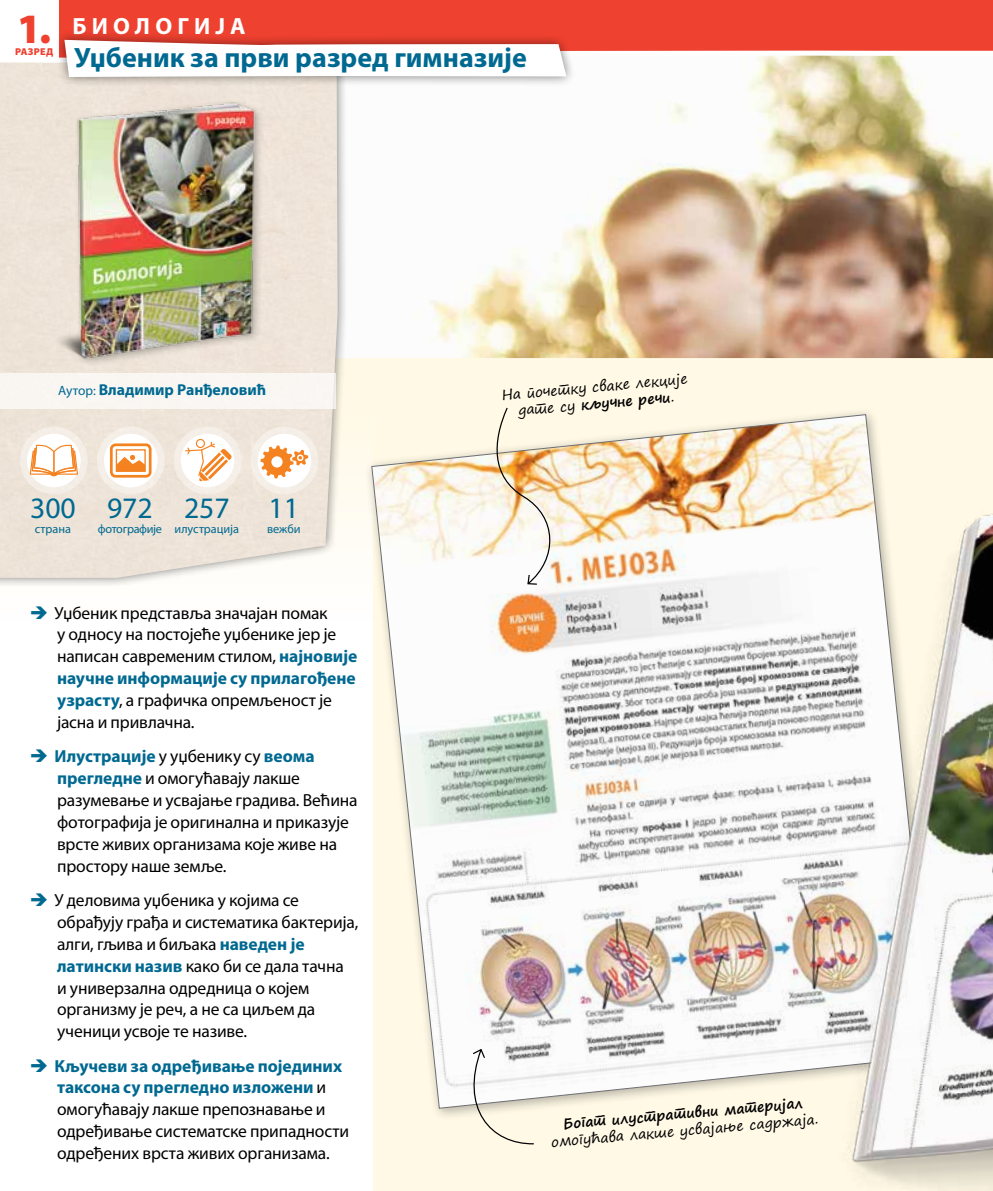
<style>
.page{position:relative;width:993px;height:1191px;background:#fff}
.page>*{position:absolute;margin:0;border:0;box-sizing:border-box;transform-origin:0 0}
.t1{font:900 42px "Myriad Pro";color:#ef4130}
.t2{font:29.75px "Myriad Pro";color:#006991}
.t3{font:700 28px "Myriad Pro";color:#006991}
.t4{font:700 23.45px "Myriad Pro";letter-spacing:.22em;color:#fff}
.t5{font:17.5px/21.9px "Myriad Pro";letter-spacing:-.01em;color:#000}
.t6{font:700 15.75px "Myriad Pro";color:#006991}
.t7{font:14px/16.8px "Segoe Print";color:#000;text-align:center}
.t8{font:700 14px "Segoe Print";color:#000}
.t9{font:12.25px "Myriad Pro";letter-spacing:-.005em;color:#006991}
.t10{font:12.25px "Myriad Pro";letter-spacing:-.025em;color:#006991}
.t11{font:900 9.97px "Myriad Pro";letter-spacing:.03em;color:#ef4130}
.s1{font-weight:400;font-size:13.47px}
.s2{font-weight:700}
.s3{font-weight:700;color:#006991}
</style>
<div class="page">
<div style="left:0;top:327px;width:992px;height:864px;background:#fff9e6"></div>
<div style="left:0;top:365px;width:372px;height:826px;background:#fff"></div>
<img style="left:348px;top:68px;width:644px;height:290px">
<div style="left:0;top:0;width:348px;height:588px;background:#000;opacity:.5"></div>
<img style="left:0;top:68px;width:337px;height:510px">
<img style="left:33px;top:80px;width:259px;height:341px">
<div style="left:0;top:374px;width:335px;height:35px;background:#f9f6f3"></div>
<svg style="left:0;top:0;width:992px;height:68px;background:#f06051"></svg>
<div style="left:364px;top:407px;width:581px;height:714px;background:#000;opacity:.3"></div>
<img style="left:371px;top:414px;width:412px;height:694px">
<img style="left:783px;top:327px;width:209px;height:864px">
<div style="left:20px;top:426px;width:68px;height:68px;background:#f4eee7;border-radius:50%"></div>
<div style="left:27px;top:434px;width:54px;height:53px;background:#fff;border-radius:50%"></div>
<svg style="left:29px;top:445px;width:50px;height:46px"></svg>
<div style="left:174px;top:426px;width:67px;height:68px;background:#f5efe8;border-radius:50%"></div>
<div style="left:181px;top:434px;width:53px;height:53px;background:#fff;border-radius:50%"></div>
<svg style="left:185px;top:441px;width:47px;height:40px"></svg>
<div style="left:196px;top:439px;width:9px;height:9px;border:1px solid #f58220;border-radius:50%"></div>
<div style="left:97px;top:426px;width:68px;height:68px;background:#f4eee8;border-radius:50%"></div>
<div style="left:104px;top:434px;width:53px;height:53px;background:#fff;border-radius:50%"></div>
<div style="left:110px;top:443px;width:41px;height:34px;border:3px solid #f58220;border-radius:4px"></div>
<div style="left:116px;top:449px;width:30px;height:23px;border:1px solid #f58220"></div>
<svg style="left:116px;top:455px;width:29px;height:16px"></svg>
<div style="left:250px;top:426px;width:68px;height:68px;background:#f4eee8;border-radius:50%"></div>
<div style="left:257px;top:434px;width:54px;height:53px;background:#fff;border-radius:50%"></div>
<svg style="left:260px;top:445px;width:48px;height:33px"></svg>
<div style="left:0;top:0;width:58px;height:58px;background:#fff"></div>
<img style="left:490px;top:407px;width:68px;height:178px">
<svg style="left:459px;top:1048px;width:76px;height:97px"></svg>
<div style="left:55px;top:29px;width:521px;height:58px;background:#000;opacity:.5"></div>
<svg style="left:64px;top:40px;width:502px;height:37px"></svg>
<h1 class="t1" style="left:17px;top:0;width:35px">1.</h1>
<p class="t11" style="left:15px;top:45px;width:40px">РАЗРЕД</p>
<h3 class="t4" style="left:72px;top:10px;width:174px">БИОЛОГИЈА</h3>
<h3 class="t3" style="left:74px;top:39px;width:454px">Уџбеник за први разред гимназије</h3>
<p class="t6" style="left:58px;top:380px;width:209px"><span class="s1">Аутор:</span> Владимир Ранђеловић</p>
<p class="t7" style="left:501px;top:386px;width:188px;rotate:-5deg">На ūоче–шку сваке лекције gа–ше су <span class="s2">кључне речи</span>.</p>
<h2 class="t2" style="left:30px;top:490px;width:47px">300</h2>
<p class="t9" style="left:35px;top:521px;width:38px">страна</p>
<h2 class="t2" style="left:107px;top:490px;width:47px">972</h2>
<p class="t10" style="left:98px;top:521px;width:66px">фотографије</p>
<h2 class="t2" style="left:184px;top:490px;width:47px">257</h2>
<p class="t9" style="left:174px;top:521px;width:66px">илустрација</p>
<h2 class="t2" style="left:268px;top:490px;width:32px">11</h2>
<p class="t9" style="left:267px;top:521px;width:35px">вежби</p>
<p class="t5" style="left:55px;top:601px;width:304px">Уџбеник представља значајан помак<br>у односу на постојеће уџбенике јер је написан савременим стилом, <span class="s3">најновије научне информације су прилагођене узрасту</span>, а графичка опремљеност је јасна и привлачна.</p>
<p class="t5" style="left:55px;top:745px;width:304px"><span class="s3">Илустрације</span> у уџбенику су <span class="s3">веома прегледне</span> и омогућавају лакше разумевање и усвајање градива. Већина фотографија је оригинална и приказује врсте живих организама које живе на простору наше земље.</p>
<p class="t5" style="left:55px;top:889px;width:305px">У деловима уџбеника у којима се обрађују грађа и систематика бактерија, алги, гљива и биљака <span class="s3">наведен је латински назив</span> како би се дала тачна<br>и универзална одредница о којем организму је реч, а не са циљем да ученици усвоје те називе.</p>
<p class="t5" style="left:55px;top:1054px;width:296px"><span class="s3">Кључеви за одређивање појединих таксона су прегледно изложени</span> и омогућавају лакше препознавање и одређивање систематске припадности одређених врста живих организама.</p>
<p class="t8" style="left:562px;top:1111px;width:242px;rotate:-5deg">Боīа–ш илус–шра–шивни ма–шеријал</p>
<p class="t7" style="left:550px;top:1133px;width:269px;rotate:-5deg">омоīућава лакше усвајање саgржаја.</p>
</div>
